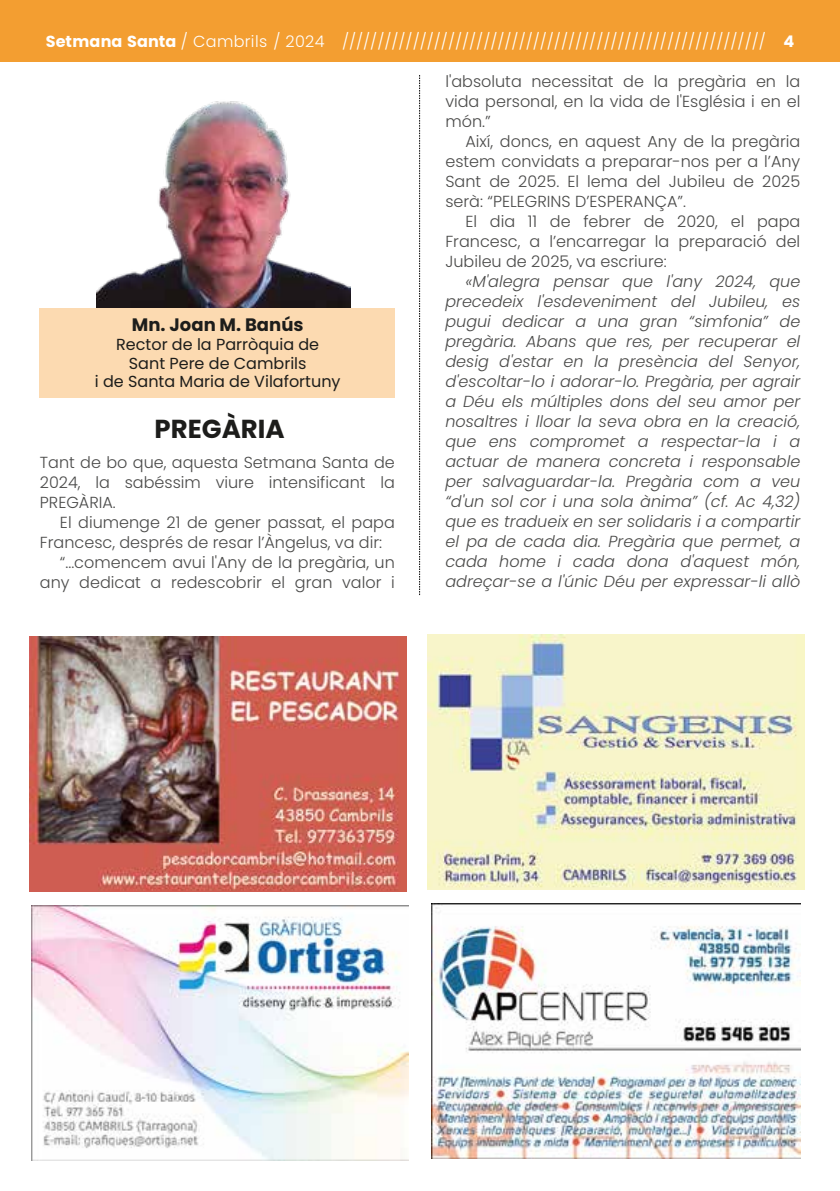
<style>
.page{position:relative;width:840px;height:1191px;background:#fff}
.page>*{position:absolute;margin:0;border:0;box-sizing:border-box;transform-origin:0 0}
.t1{font:700 26px "Poppins";color:#1d1d1b}
.t2{font:700 18px "Poppins";color:#1d1d1b}
.t3{font:italic 300 16px/20px "Poppins";color:#4a4a49;text-align:justify}
.t4{font:300 16px/20px "Poppins";color:#4a4a49;text-align:justify}
.t5{font:300 16px "Poppins";letter-spacing:.02em;color:#fff}
.t6{font:16px/18.6px "Poppins";color:#1d1d1b;text-align:center}
.s1{font-weight:700}
</style>
<div class="page">
<div style="left:0;top:0;width:839px;height:61px;background:#f39e31"></div>
<img style="left:96px;top:101px;width:254px;height:207px">
<div style="left:40px;top:308px;width:355px;height:90px;background:#fcdab1"></div>
<svg style="left:419px;top:75px;width:1px;height:520px"></svg>
<img style="left:29px;top:636px;width:377px;height:255px">
<img style="left:31px;top:905px;width:377px;height:255px">
<img style="left:431px;top:904px;width:368px;height:255px">
<img style="left:427px;top:634px;width:377px;height:255px">
<p class="t5" style="left:46px;top:32px;width:749px"><span class="s1">Setmana Santa</span> / Cambrils / 2024 //////////////////////////////////////////////////////////// <span class="s1">4</span></p>
<p class="t2" style="left:132px;top:314px;width:173px">Mn. Joan M. Banús</p>
<p class="t6" style="left:95px;top:335px;width:247px">Rector de la Parròquia de<br>Sant Pere de Cambrils<br>i de Santa Maria de Vilafortuny</p>
<h1 class="t1" style="left:154px;top:413px;width:131px">PREGÀRIA</h1>
<p class="t4" style="left:40px;top:452px;width:356px">Tant de bo que, aquesta Setmana Santa de 2024, la sabéssim viure intensificant la PREGÀRIA.</p>
<p class="t4" style="left:60px;top:512px;width:336px">El diumenge 21 de gener passat, el papa</p>
<p class="t4" style="left:40px;top:532px;width:343px">Francesc, després de resar l’Àngelus, va dir:</p>
<p class="t4" style="left:60px;top:552px;width:336px">“...comencem avui l'Any de la pregària, un</p>
<p class="t4" style="left:40px;top:572px;width:356px">any dedicat a redescobrir el gran valor i</p>
<p class="t4" style="left:445px;top:71px;width:356px">l'absoluta necessitat de la pregària en la vida personal, en la vida de l'Església i en el món.”</p>
<p class="t4" style="left:445px;top:131px;width:356px;text-indent:20px">Així, doncs, en aquest Any de la pregària estem convidats a preparar-nos per a l’Any Sant de 2025. El lema del Jubileu de 2025 serà: “PELEGRINS D’ESPERANÇA”.</p>
<p class="t4" style="left:445px;top:211px;width:356px;text-indent:20px">El dia 11 de febrer de 2020, el papa Francesc, a l’encarregar la preparació del Jubileu de 2025, va escriure:</p>
<p class="t3" style="left:445px;top:271px;width:356px;text-indent:20px">«M'alegra pensar que l'any 2024, que precedeix l'esdeveniment del Jubileu, es pugui dedicar a una gran “simfonia” de pregària. Abans que res, per recuperar el desig d'estar en la presència del Senyor, d'escoltar-lo i adorar-lo. Pregària, per agrair a Déu els múltiples dons del seu amor per nosaltres i lloar la seva obra en la creació, que ens compromet a respectar-la i a actuar de manera concreta i responsable per salvaguardar-la. Pregària com a veu “d'un sol cor i una sola ànima” (cf. Ac 4,32) que es tradueix en ser solidaris i a compartir el pa de cada dia. Pregària que permet, a cada home i cada dona d'aquest món, adreçar-se a l'únic Déu per expressar-li allò</p>
</div>
